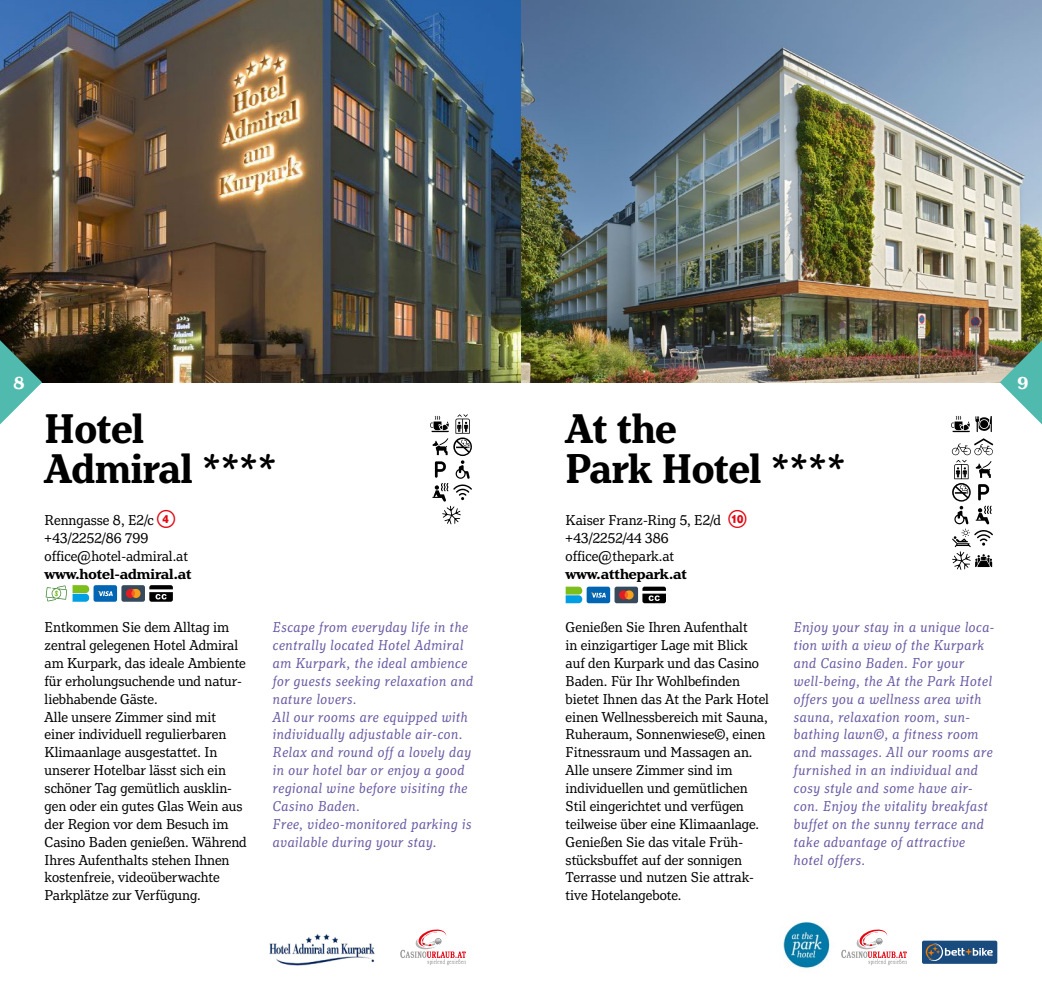
<style>
.page{position:relative;width:1042px;height:993px;background:#fff}
.page>*{position:absolute;margin:0;border:0;box-sizing:border-box;transform-origin:0 0}
.t1{font:700 condensed 43.75px/40.2px "Henriette";color:#000}
.t2{font:700 18.2px "Henriette";color:#fff}
.t3{font:condensed 15.05px/17.8px "Henriette";color:#000}
.t4{font:italic condensed 15.05px/17.8px "Henriette";letter-spacing:.04em;color:#6859a2}
.t5{font:700 15.05px "Henriette";color:#000}
.s1{font-family:"Grasl Ziffern Three";font-stretch:normal;color:#e30613}
</style>
<div class="page">
<img style="left:0;top:0;width:1042px;height:382px">
<svg style="left:400px;top:929px;width:66px;height:35px"></svg>
<svg style="left:841px;top:929px;width:66px;height:35px"></svg>
<img style="left:783px;top:921px;width:47px;height:48px">
<div style="left:922px;top:940px;width:75px;height:23px;background:#1a4b7e;border-radius:2px"></div>
<svg style="left:926px;top:943px;width:67px;height:17px"></svg>
<div style="left:586px;top:586px;width:24px;height:17px;background:#0066b3;border-radius:2px"></div>
<svg style="left:591px;top:592px;width:15px;height:5px"></svg>
<div style="left:614px;top:586px;width:24px;height:17px;background:#364a5c;border-radius:2px"></div>
<svg style="left:619px;top:590px;width:14px;height:9px"></svg>
<svg style="left:566px;top:586px;width:16px;height:17px"></svg>
<svg style="left:642px;top:586px;width:24px;height:17px"></svg>
<svg style="left:430px;top:414px;width:42px;height:110px"></svg>
<svg style="left:951px;top:416px;width:41px;height:16px"></svg>
<svg style="left:952px;top:438px;width:41px;height:131px"></svg>
<img style="left:269px;top:934px;width:106px;height:32px">
<div style="left:94px;top:585px;width:23px;height:16px;background:#0066b3;border-radius:2px"></div>
<svg style="left:98px;top:591px;width:15px;height:5px"></svg>
<div style="left:121px;top:585px;width:24px;height:16px;background:#364a5c;border-radius:2px"></div>
<svg style="left:126px;top:589px;width:14px;height:8px"></svg>
<svg style="left:73px;top:585px;width:16px;height:16px"></svg>
<svg style="left:149px;top:585px;width:24px;height:16px"></svg>
<svg style="left:46px;top:585px;width:21px;height:16px"></svg>
<svg style="left:0;top:340px;width:42px;height:84px"></svg>
<svg style="left:1000px;top:340px;width:42px;height:84px"></svg>
<p class="t2" style="left:14px;top:371px;width:13px">8</p>
<p class="t2" style="left:1017px;top:371px;width:12px">9</p>
<h1 class="t1" style="left:45px;top:408px;width:233px">Hotel<br>Admiral ****</h1>
<p class="t3" style="left:45px;top:511px;width:145px">Renngasse 8, E2/c <span class="s1">d </span>+43/2252/86 799 office@hotel-admiral.at</p>
<p class="t5" style="left:45px;top:564px;width:149px">www.hotel-admiral.at</p>
<p class="t3" style="left:45px;top:618px;width:204px">Entkommen Sie dem Alltag im zentral gelegenen Hotel Admiral am Kurpark, das ideale Ambiente für erholungsuchende und natur&shy;liebhabende Gäste.<br>Alle unsere Zimmer sind mit einer individuell regulierbaren<br>Klimaanlage ausgestattet. In unserer Hotelbar lässt sich ein schöner Tag gemütlich ausklin&shy;gen oder ein gutes Glas Wein aus der Region vor dem Besuch im<br>Casino Baden genießen. Während<br>Ihres Aufenthalts stehen Ihnen kostenfreie, videoüberwachte<br>Parkplätze zur Verfügung.</p>
<p class="t4" style="left:273px;top:618px;width:202px">Escape from everyday life in the centrally located Hotel Admiral am Kurpark, the ideal ambience for guests seeking relaxation and nature lovers.<br>All our rooms are equipped with individually adjustable air-con.<br>Relax and round off a lovely day in our hotel bar or enjoy a good regional wine before visiting the<br>Casino Baden.<br>Free, video-monitored parking is available during your stay.</p>
<h1 class="t1" style="left:566px;top:408px;width:281px">At the<br>Park Hotel ****</h1>
<p class="t3" style="left:566px;top:511px;width:182px">Kaiser Franz-Ring 5, E2/d <span class="s1">j </span>+43/2252/44 386 office@thepark.at</p>
<p class="t5" style="left:566px;top:564px;width:123px">www.atthepark.at</p>
<p class="t3" style="left:566px;top:618px;width:205px">Genießen Sie Ihren Aufenthalt<br>in einzigartiger Lage mit Blick auf den Kurpark und das Casino<br>Baden. Für Ihr Wohlbefinden bietet Ihnen das At the Park Hotel einen Wellnessbereich mit Sauna,<br>Ruheraum, Sonnenwiese©, einen<br>Fitnessraum und Massagen an.<br>Alle unsere Zimmer sind im individuellen und gemütlichen<br>Stil eingerichtet und verfügen teilweise über eine Klimaanlage.<br>Genießen Sie das vitale Früh&shy;stücksbuffet auf der sonnigen<br>Terrasse und nutzen Sie attrak&shy;tive Hotelangebote.</p>
<p class="t4" style="left:794px;top:618px;width:202px">Enjoy your stay in a unique loca&shy;tion with a view of the Kurpark and Casino Baden. For your well-being, the At the Park Hotel offers you a wellness area with sauna, relaxation room, sun&shy;bathing lawn©, a fitness room and massages. All our rooms are furnished in an individual and cosy style and some have air&shy;con. Enjoy the vitality breakfast buffet on the sunny terrace and take advantage of attractive hotel offers.</p>
</div>
